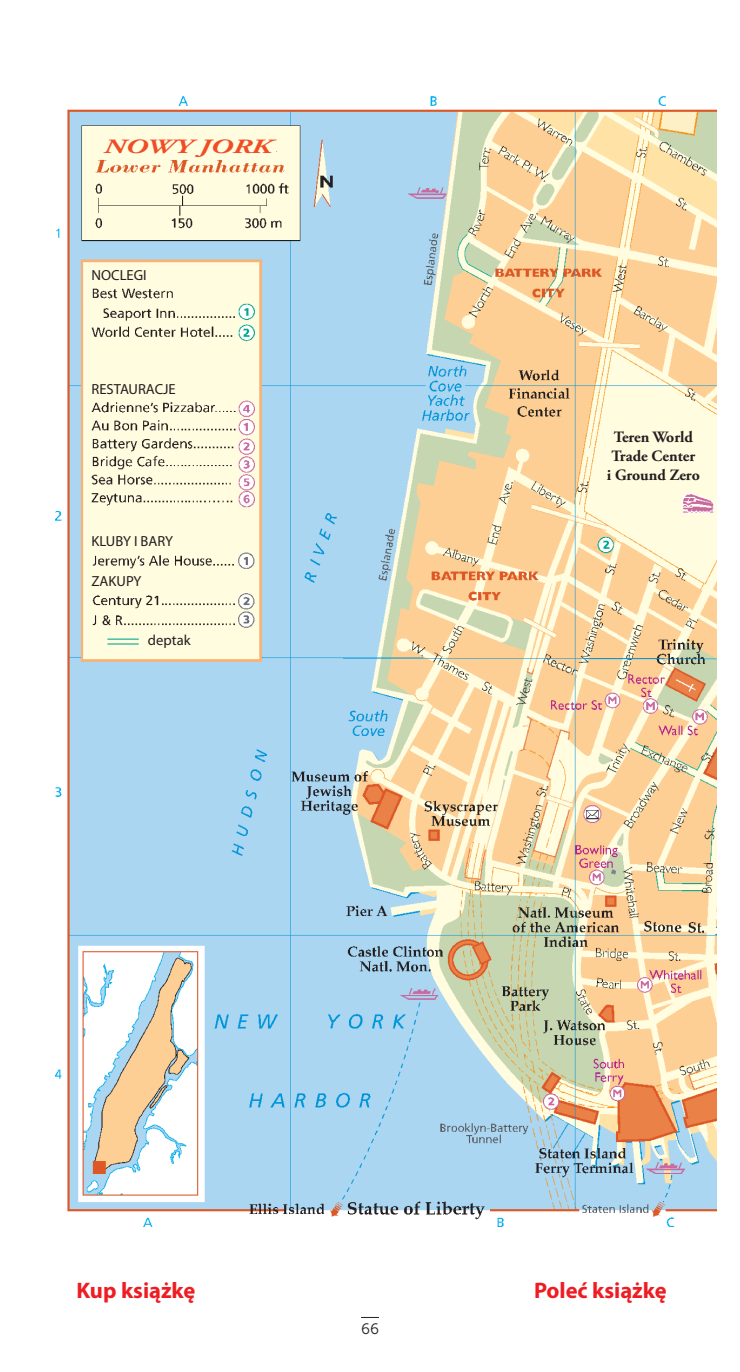
<style>
.page{position:relative;width:740px;height:1372px;background:#fff}
.page>*{position:absolute;margin:0;border:0;box-sizing:border-box;transform-origin:0 0}
.t1{font:700 22.5px "Myriad Pro";color:#ee1d23}
.t2{font:italic 700 20.25px "Adobe Garamond Pro";color:#f04d27;scale:1.47 1}
.t3{font:700 15.75px/18.9px "Adobe Garamond Pro";color:#231f20;text-align:center}
.t4{font:15.08px "Museo Sans 300";color:#231f20}
.t5{font:14.62px "Myriad Pro";color:#231f20}
</style>
<div class="page">
<img style="left:55px;top:96px;width:662px;height:1130px">
<h2 class="t2" style="left:104px;top:135px;width:116px">NOWY JORK</h2>
<p class="t5" style="left:92px;top:266px;width:57px">NOCLEGI</p>
<p class="t5" style="left:92px;top:380px;width:86px">RESTAURACJE</p>
<p class="t5" style="left:92px;top:532px;width:83px">KLUBY I BARY</p>
<p class="t5" style="left:92px;top:571px;width:51px">ZAKUPY</p>
<p class="t5" style="left:148px;top:630px;width:44px">deptak</p>
<p class="t3" style="left:607px;top:428px;width:94px">Teren World<br>Trade Center<br>i Ground Zero</p>
<h1 class="t1" style="left:77px;top:1275px;width:120px">Kup książkę</h1>
<h1 class="t1" style="left:534px;top:1275px;width:134px">Poleć książkę</h1>
<p class="t4" style="left:361px;top:1320px;width:19px">66</p>
</div>
